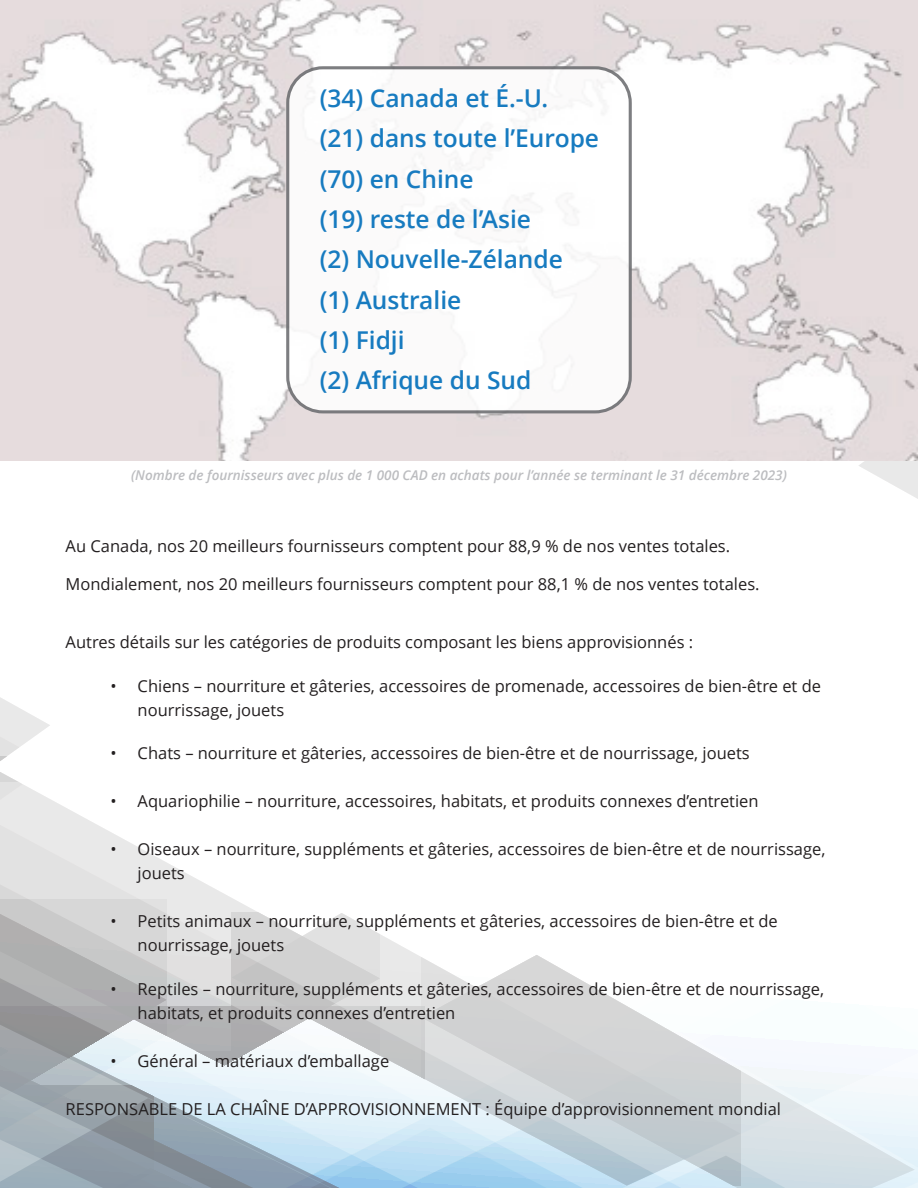
<style>
.page{position:relative;width:918px;height:1188px;background:#fff}
.page>*{position:absolute;margin:0;border:0;box-sizing:border-box;transform-origin:0 0}
.t1{font:600 24.6px/40.3px "Open Sans";color:#177bc0}
.t2{font:16.5px/24px "Open Sans";color:#231f20}
.t3{font:italic 600 13.5px "Open Sans";color:#bcbdc0}
</style>
<div class="page">
<svg style="left:0;top:810px;width:180px;height:60px;fill:#e9e9e9"></svg>
<svg style="left:0;top:697px;width:51px;height:123px"></svg>
<svg style="left:664px;top:1027px;width:254px;height:161px"></svg>
<svg style="left:0;top:870px;width:664px;height:318px"></svg>
<svg style="left:858px;top:460px;width:60px;height:39px"></svg>
<img style="left:0;top:0;width:918px;height:460px">
<div style="left:288px;top:68px;width:342px;height:344px;background:#fff;border-radius:35px"></div>
<div style="left:286px;top:66px;width:346px;height:347px;border:3px solid #6c6d70;border-radius:35px"></div>
<h1 class="t1" style="left:320px;top:77px;width:281px">(34) Canada et É.-U.<br>(21) dans toute l’Europe (70) en Chine<br>(19) reste de l’Asie<br>(2) Nouvelle-Zélande<br>(1) Australie<br>(1) Fidji<br>(2) Afrique du Sud</h1>
<p class="t3" style="left:131px;top:465px;width:657px">(Nombre de fournisseurs avec plus de 1 000 CAD en achats pour l’année se terminant le 31 décembre 2023)</p>
<p class="t2" style="left:66px;top:534px;width:666px">Au Canada, nos 20 meilleurs fournisseurs comptent pour 88,9 % de nos ventes totales.</p>
<p class="t2" style="left:66px;top:572px;width:695px">Mondialement, nos 20 meilleurs fournisseurs comptent pour 88,1 % de nos ventes totales.</p>
<p class="t2" style="left:66px;top:630px;width:629px">Autres détails sur les catégories de produits composant les biens approvisionnés :</p>
<p class="t2" style="left:138px;top:674px;width:685px;text-indent:-27px">• Chiens – nourriture et gâteries, accessoires de promenade, accessoires de bien-être et de nourrissage, jouets</p>
<p class="t2" style="left:111px;top:741px;width:641px">• Chats – nourriture et gâteries, accessoires de bien-être et de nourrissage, jouets</p>
<p class="t2" style="left:111px;top:789px;width:650px">• Aquariophilie – nourriture, accessoires, habitats, et produits connexes d’entretien</p>
<p class="t2" style="left:138px;top:837px;width:689px;text-indent:-27px">• Oiseaux – nourriture, suppléments et gâteries, accessoires de bien-être et de nourrissage, jouets</p>
<p class="t2" style="left:138px;top:909px;width:642px;text-indent:-27px">• Petits animaux – nourriture, suppléments et gâteries, accessoires de bien-être et de nourrissage, jouets</p>
<p class="t2" style="left:138px;top:977px;width:688px;text-indent:-27px">• Reptiles – nourriture, suppléments et gâteries, accessoires de bien-être et de nourrissage, habitats, et produits connexes d’entretien</p>
<p class="t2" style="left:111px;top:1049px;width:280px">• Général – matériaux d’emballage</p>
<p class="t2" style="left:66px;top:1097px;width:717px">RESPONSABLE DE LA CHAÎNE D’APPROVISIONNEMENT : Équipe d’approvisionnement mondial</p>
</div>
